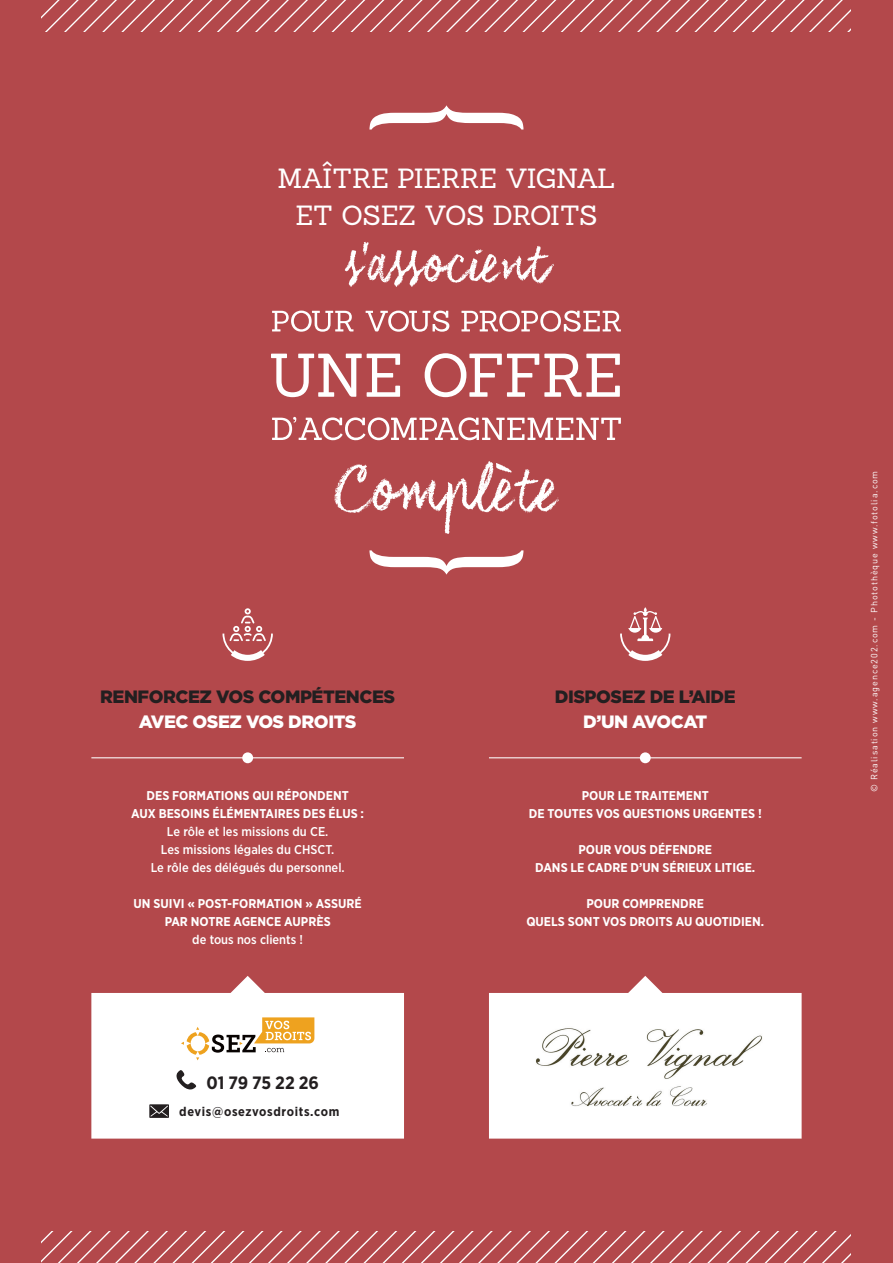
<style>
.page{position:relative;width:893px;height:1263px;background:#b3484b}
.page>*{position:absolute;margin:0;border:0;box-sizing:border-box;transform-origin:0 0}
.t1{font:27px/37px "Sanchez";letter-spacing:-.015em;color:#fff;text-align:center}
.t2{font:900 17.85px "Gotham";letter-spacing:-.025em;color:#231f20}
.t3{font:900 17.85px "Gotham";letter-spacing:-.03em;color:#fff}
.t4{font:900 17.85px "Gotham";letter-spacing:-.05em;color:#fff}
.t5{font:700 17.85px "Gotham Narrow";letter-spacing:-.005em;color:#231f20}
.t6{font:700 12.75px/18px "Gotham Narrow";color:#fff;text-align:center}
.t7{font:500 12.75px/18px "Gotham Narrow";color:#fff;text-align:center}
.t8{font:700 12.75px "Gotham Narrow";letter-spacing:.05em;color:#231f20}
.t9{font:9px "DIN";letter-spacing:.1em;color:#fff}
</style>
<div class="page">
<svg style="left:620px;top:607px;width:51px;height:54px"></svg>
<svg style="left:91px;top:976px;width:313px;height:162px;fill:#fff"></svg>
<svg style="left:489px;top:976px;width:313px;height:162px;fill:#fff"></svg>
<svg style="left:272px;top:311px;width:349px;height:21px"></svg>
<svg style="left:345px;top:242px;width:209px;height:45px"></svg>
<svg style="left:272px;top:417px;width:349px;height:23px"></svg>
<svg style="left:271px;top:353px;width:349px;height:44px"></svg>
<svg style="left:334px;top:461px;width:225px;height:73px"></svg>
<svg style="left:369px;top:550px;width:154px;height:25px"></svg>
<svg style="left:369px;top:105px;width:154px;height:25px"></svg>
<hr style="left:489px;top:757px;width:313px;height:1px;background:#fff">
<div style="left:640px;top:752px;width:11px;height:11px;background:#fff;border-radius:50%"></div>
<hr style="left:91px;top:757px;width:313px;height:1px;background:#fff">
<div style="left:242px;top:752px;width:11px;height:11px;background:#fff;border-radius:50%"></div>
<svg style="left:149px;top:1104px;width:20px;height:14px"></svg>
<svg style="left:176px;top:1069px;width:21px;height:20px"></svg>
<svg style="left:181px;top:1017px;width:133px;height:43px"></svg>
<svg style="left:41px;top:0;width:810px;height:32px"></svg>
<svg style="left:41px;top:1231px;width:810px;height:32px"></svg>
<img style="left:534px;top:1020px;width:229px;height:90px">
<svg style="left:222px;top:608px;width:51px;height:53px"></svg>
<h1 class="t1" style="left:278px;top:160px;width:339px">MAÎTRE PIERRE VIGNAL<br>ET OSEZ VOS DROITS</h1>
<h2 class="t2" style="left:100px;top:684px;width:297px">RENFORCEZ VOS COMPÉTENCES</h2>
<h2 class="t3" style="left:139px;top:709px;width:219px">AVEC OSEZ VOS DROITS</h2>
<p class="t6" style="left:131px;top:786px;width:234px">DES FORMATIONS QUI RÉPONDENT<br>AUX BESOINS ÉLÉMENTAIRES DES ÉLUS :</p>
<p class="t7" style="left:151px;top:822px;width:196px">Le rôle et les missions du CE.<br>Les missions légales du CHSCT.<br>Le rôle des délégués du personnel.</p>
<p class="t6" style="left:134px;top:894px;width:230px">UN SUIVI « POST-FORMATION » ASSURÉ<br>PAR NOTRE AGENCE AUPRÈS</p>
<p class="t7" style="left:192px;top:930px;width:112px">de tous nos clients !</p>
<h2 class="t5" style="left:206px;top:1072px;width:114px">01 79 75 22 26</h2>
<p class="t8" style="left:179px;top:1103px;width:162px">devis@osezvosdroits.com</p>
<h2 class="t2" style="left:555px;top:684px;width:182px">DISPOSEZ DE L’AIDE</h2>
<h2 class="t4" style="left:583px;top:709px;width:126px">D’UN AVOCAT</h2>
<p class="t6" style="left:529px;top:786px;width:234px">POUR LE TRAITEMENT<br>DE TOUTES VOS QUESTIONS URGENTES !</p>
<p class="t6" style="left:535px;top:840px;width:222px">POUR VOUS DÉFENDRE<br>DANS LE CADRE D’UN SÉRIEUX LITIGE.</p>
<p class="t6" style="left:526px;top:894px;width:239px">POUR COMPRENDRE<br>QUELS SONT VOS DROITS AU QUOTIDIEN.</p>
<p class="t9" style="left:868px;top:792px;width:323px;rotate:-90deg">© Réalisation www.agence202.com - Photothèque www.fotolia.com</p>
</div>
